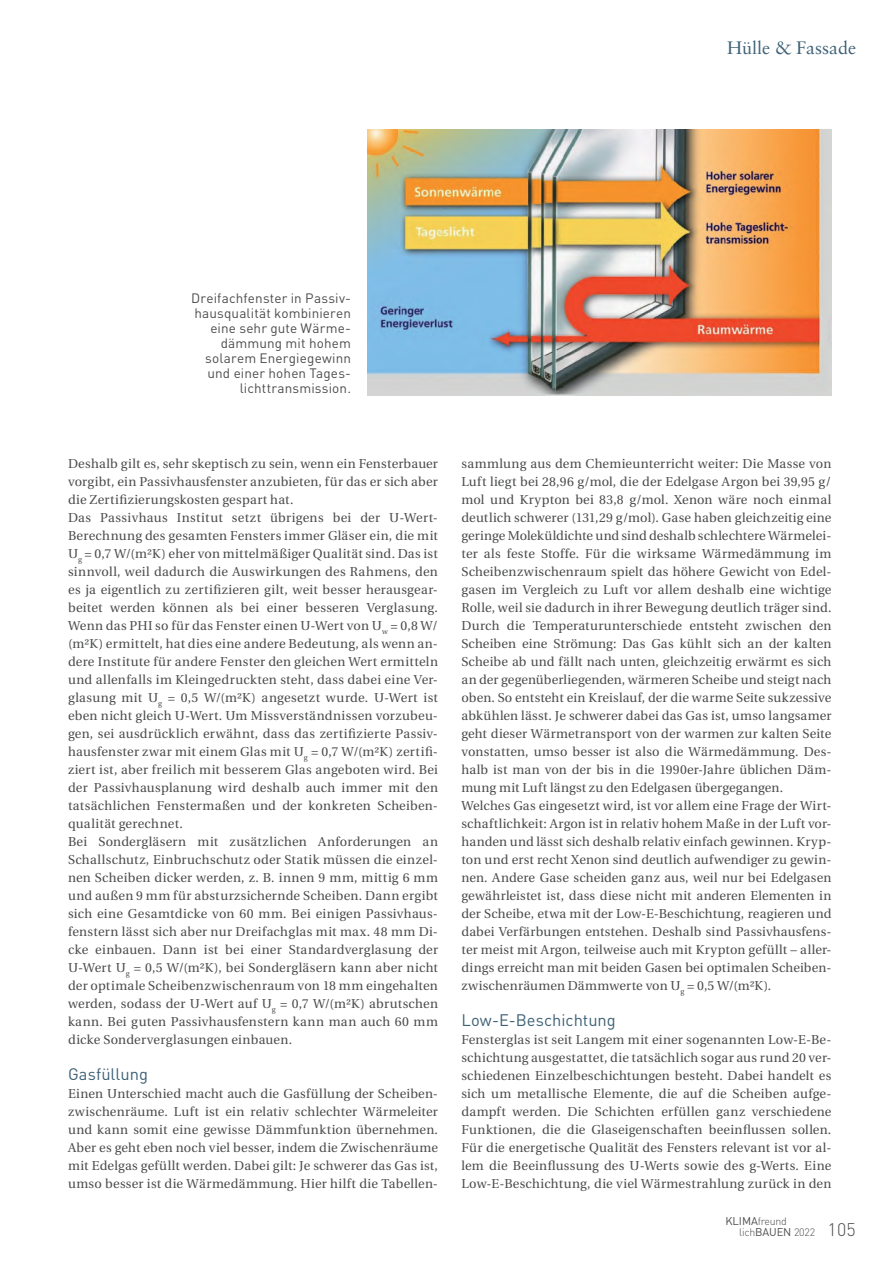
<style>
.page{position:relative;width:893px;height:1263px;background:#fff}
.page>*{position:absolute;margin:0;border:0;box-sizing:border-box;transform-origin:0 0}
.t1{font:18px "Sabon";color:#3d6176}
.t2{font:300 18px "DIN";color:#4b4c4d}
.t3{font:16.5px "DIN";color:#3d6176}
.t4{font:13.5px/15px "DIN";letter-spacing:.01em;color:#4b4c4d;text-align:right}
.t5{font:12.9px/18px "Utopia";letter-spacing:.015em;color:#4b4c4d}
.t6{font:300 10.65px/10.4px "DIN";letter-spacing:-.02em;color:#4b4c4d}
.s1{font-weight:400;font-size:11.1px}
</style>
<div class="page">
<img style="left:368px;top:129px;width:463px;height:266px">
<h1 class="t1" style="left:727px;top:37px;width:130px">Hülle &amp; Fassade</h1>
<p class="t4" style="left:191px;top:290px;width:161px">Dreifachfenster in Passiv&shy;hausqualität kombinieren eine sehr gute Wärme&shy;dämmung mit hohem solarem Energiegewinn und einer hohen Tages&shy;lichttransmission.</p>
<p class="t5" style="left:68px;top:455px;width:371px">Deshalb gilt es, sehr skeptisch zu sein, wenn ein Fensterbauer vorgibt, ein Passivhausfenster anzubieten, für das er sich aber die Zertifizierungskosten gespart hat.<br>Das Passivhaus Institut setzt übrigens bei der U-Wert-Berechnung des gesamten Fensters immer Gläser ein, die mit U<sub>g</sub> = 0,7 W/(m²K) eher von mittelmäßiger Qualität sind. Das ist sinnvoll, weil dadurch die Auswirkungen des Rahmens, den es ja eigentlich zu zertifizieren gilt, weit besser herausgear&shy;beitet werden können als bei einer besseren Verglasung.<br>Wenn das PHI so für das Fenster einen U-Wert von U<sub>w</sub> = 0,8 W/ (m²K) ermittelt, hat dies eine andere Bedeutung, als wenn an&shy;dere Institute für andere Fenster den gleichen Wert ermitteln und allenfalls im Kleingedruckten steht, dass dabei eine Ver&shy;glasung mit U<sub>g</sub> = 0,5 W/(m²K) angesetzt wurde. U-Wert ist eben nicht gleich U-Wert. Um Missverständnissen vorzubeu&shy;gen, sei ausdrücklich erwähnt, dass das zertifizierte Passiv&shy;hausfenster zwar mit einem Glas mit U<sub>g</sub> = 0,7 W/(m²K) zertifi&shy;ziert ist, aber freilich mit besserem Glas angeboten wird. Bei der Passivhausplanung wird deshalb auch immer mit den tatsächlichen Fenstermaßen und der konkreten Scheiben&shy;qualität gerechnet.<br>Bei Sondergläsern mit zusätzlichen Anforderungen an Schallschutz, Einbruchschutz oder Statik müssen die einzel&shy;nen Scheiben dicker werden, z. B. innen 9 mm, mittig 6 mm und außen 9 mm für absturzsichernde Scheiben. Dann ergibt sich eine Gesamtdicke von 60 mm. Bei einigen Passivhaus&shy;fenstern lässt sich aber nur Dreifachglas mit max. 48 mm Di&shy;cke einbauen. Dann ist bei einer Standardverglasung der U-Wert U<sub>g</sub> = 0,5 W/(m²K), bei Sondergläsern kann aber nicht der optimale Scheibenzwischenraum von 18 mm eingehalten werden, sodass der U-Wert auf U<sub>g</sub> = 0,7 W/(m²K) abrutschen kann. Bei guten Passivhausfenstern kann man auch 60 mm dicke Sonderverglasungen einbauen.</p>
<p class="t3" style="left:68px;top:1064px;width:81px">Gasfüllung</p>
<p class="t5" style="left:68px;top:1085px;width:371px;text-align:justify">Einen Unterschied macht auch die Gasfüllung der Scheiben&shy;zwischenräume. Luft ist ein relativ schlechter Wärmeleiter und kann somit eine gewisse Dämmfunktion übernehmen.<br>Aber es geht eben noch viel besser, indem die Zwischenräume mit Edelgas gefüllt werden. Dabei gilt: Je schwerer das Gas ist, umso besser ist die Wärmedämmung. Hier hilft die Tabellen-</p>
<p class="t5" style="left:461px;top:455px;width:371px">sammlung aus dem Chemieunterricht weiter: Die Masse von Luft liegt bei 28,96 g/mol, die der Edelgase Argon bei 39,95 g/ mol und Krypton bei 83,8 g/mol. Xenon wäre noch einmal deutlich schwerer (131,29 g/mol). Gase haben gleichzeitig eine geringe Moleküldichte und sind deshalb schlechtere Wärmelei&shy;ter als feste Stoffe. Für die wirksame Wärmedämmung im Scheibenzwischenraum spielt das höhere Gewicht von Edel&shy;gasen im Vergleich zu Luft vor allem deshalb eine wichtige Rolle, weil sie dadurch in ihrer Bewegung deutlich träger sind.<br>Durch die Temperaturunterschiede entsteht zwischen den Scheiben eine Strömung: Das Gas kühlt sich an der kalten Scheibe ab und fällt nach unten, gleichzeitig erwärmt es sich an der gegenüberliegenden, wärmeren Scheibe und steigt nach oben. So entsteht ein Kreislauf, der die warme Seite sukzessive abkühlen lässt. Je schwerer dabei das Gas ist, umso langsamer geht dieser Wärmetransport von der warmen zur kalten Seite vonstatten, umso besser ist also die Wärmedämmung. Des&shy;halb ist man von der bis in die 1990er-Jahre üblichen Däm&shy;mung mit Luft längst zu den Edelgasen übergegangen.<br>Welches Gas eingesetzt wird, ist vor allem eine Frage der Wirt&shy;schaftlichkeit: Argon ist in relativ hohem Maße in der Luft vor&shy;handen und lässt sich deshalb relativ einfach gewinnen. Kryp&shy;ton und erst recht Xenon sind deutlich aufwendiger zu gewin&shy;nen. Andere Gase scheiden ganz aus, weil nur bei Edelgasen gewährleistet ist, dass diese nicht mit anderen Elementen in der Scheibe, etwa mit der Low-E-Beschichtung, reagieren und dabei Verfärbungen entstehen. Deshalb sind Passivhausfens&shy;ter meist mit Argon, teilweise auch mit Krypton gefüllt – aller&shy;dings erreicht man mit beiden Gasen bei optimalen Scheiben&shy;zwischenräumen Dämmwerte von U<sub>g</sub> = 0,5 W/(m²K).</p>
<p class="t3" style="left:461px;top:1010px;width:156px">Low-E-Beschichtung</p>
<p class="t5" style="left:461px;top:1031px;width:371px;text-align:justify">Fensterglas ist seit Langem mit einer sogenannten Low-E-Be&shy;schichtung ausgestattet, die tatsächlich sogar aus rund 20 ver&shy;schiedenen Einzelbeschichtungen besteht. Dabei handelt es sich um metallische Elemente, die auf die Scheiben aufge&shy;dampft werden. Die Schichten erfüllen ganz verschiedene Funktionen, die die Glaseigenschaften beeinflussen sollen.<br>Für die energetische Qualität des Fensters relevant ist vor al&shy;lem die Beeinflussung des U-Werts sowie des g-Werts. Eine Low-E-Beschichtung, die viel Wärmestrahlung zurück in den</p>
<p class="t6" style="left:739px;top:1216px;width:77px;text-indent:-14px"><span class="s1">klima</span>freund lich<span class="s1">bauen</span> 2022</p>
<h1 class="t2" style="left:827px;top:1218px;width:30px">105</h1>
</div>
